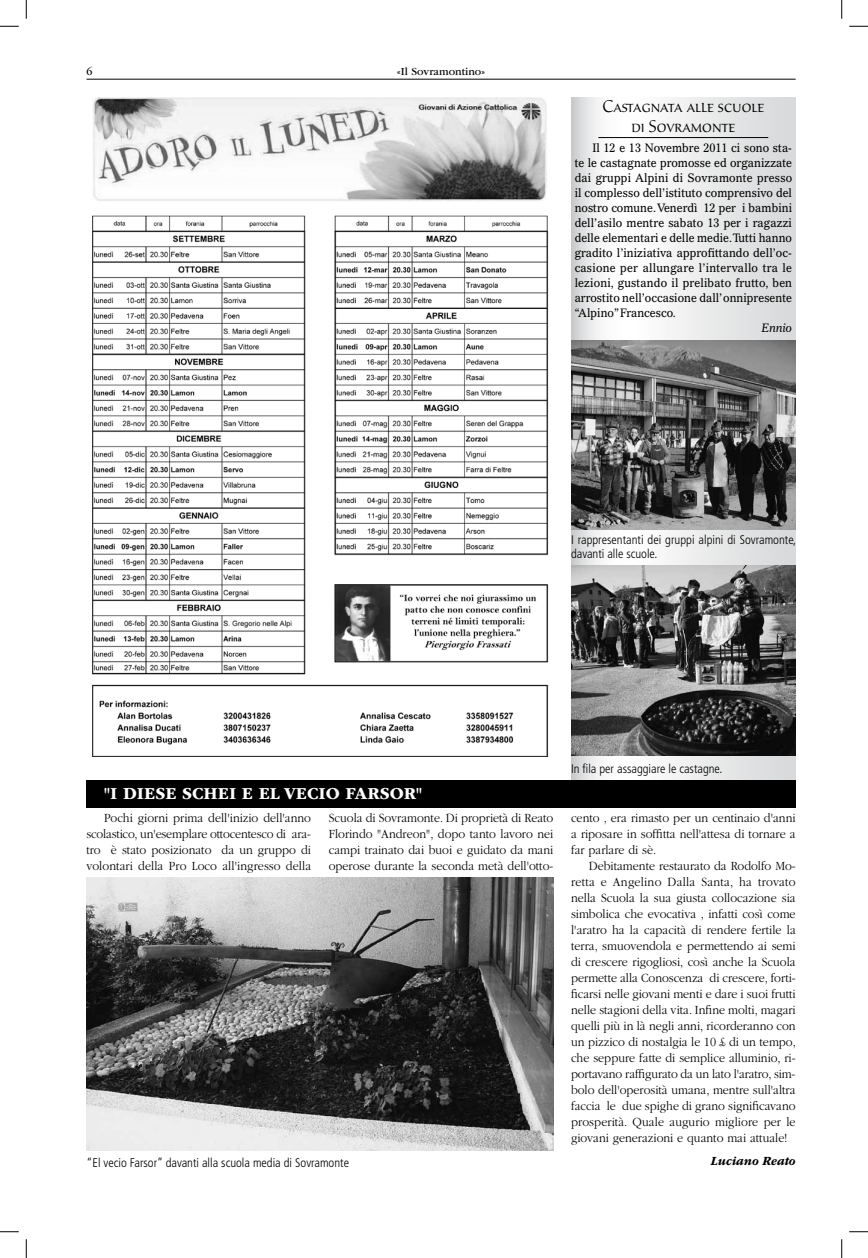
<style>
.page{position:relative;width:868px;height:1258px;background:#fff}
.page>*{position:absolute;margin:0;border:0;box-sizing:border-box;transform-origin:0 0}
.t1{font:300 17.5px/20px "Sava Pro";color:#000;text-align:center;scale:.92 1}
.t2{font:700 17.5px "ITC Garamond Std";color:#fff}
.t3{font:300 13px/16px "ITC Garamond Std";color:#000;text-align:justify;scale:.93 1}
.t4{font:italic 700 13px "ITC Garamond Std";color:#000;scale:.93 1}
.t5{font:300 condensed 12.5px/13.8px "Frutiger LT Std";color:#000}
.t6{font:11.88px/15px "Gazette LT Std";color:#000;text-align:justify;scale:.92 1}
.t7{font:italic 11.88px "Gazette LT Std";color:#000;scale:.92 1}
.t8{font:11.25px "ITC Garamond Std";color:#000}
</style>
<div class="page">
<svg style="left:571px;top:97px;width:224px;height:683px"></svg>
<div style="left:86px;top:780px;width:709px;height:27px;background:#000"></div>
<img style="left:92px;top:97px;width:457px;height:659px">
<img style="left:86px;top:877px;width:467px;height:273px">
<img style="left:571px;top:341px;width:224px;height:188px">
<img style="left:571px;top:565px;width:224px;height:190px">
<hr style="left:598px;top:137px;width:170px;height:1px;background:#000">
<hr style="left:86px;top:79px;width:709px;height:1px;background:#000">
<svg style="left:0;top:25px;width:19px;height:2px"></svg>
<svg style="left:849px;top:25px;width:18px;height:2px"></svg>
<svg style="left:0;top:1231px;width:19px;height:1px"></svg>
<svg style="left:849px;top:1231px;width:18px;height:1px"></svg>
<svg style="left:25px;top:0;width:2px;height:19px"></svg>
<svg style="left:25px;top:1239px;width:2px;height:18px"></svg>
<svg style="left:841px;top:0;width:1px;height:19px"></svg>
<svg style="left:841px;top:1239px;width:1px;height:18px"></svg>
<p class="t8" style="left:86px;top:65px;width:7px">6</p>
<p class="t8" style="left:397px;top:65px;width:89px">«Il Sovramontino»</p>
<h1 class="t1" style="left:602px;top:96px;width:177px">Castagnata alle scuole di Sovramonte</h1>
<p class="t6" style="left:574px;top:140px;width:238px;text-indent:18px">Il 12 e 13 Novembre 2011 ci sono sta&shy;te le castagnate promosse ed organizzate dai gruppi Alpini di Sovramonte presso il complesso dell’istituto comprensivo del nostro comune. Venerdì 12 per i bambini dell’asilo mentre sabato 13 per i ragazzi delle elementari e delle medie. Tutti hanno gradito l’iniziativa approfittando dell’oc&shy;casione per allungare l’intervallo tra le lezioni, gustando il prelibato frutto, ben arrostito nell’occasione dall’ onnipresente “Alpino” Francesco.</p>
<p class="t7" style="left:761px;top:320px;width:35px">Ennio</p>
<p class="t5" style="left:571px;top:533px;width:227px">I rappresentanti dei gruppi alpini di Sovramonte, davanti alle scuole.</p>
<h1 class="t2" style="left:104px;top:783px;width:319px">"I DIESE SCHEI E EL VECIO FARSOR"</h1>
<p class="t3" style="left:329px;top:810px;width:243px">Scuola di Sovramonte. Di proprietà di Reato Florindo "Andreon", dopo tanto lavoro nei campi trainato dai buoi e guidato da mani operose durante la seconda metà dell'otto-</p>
<p class="t3" style="left:86px;top:810px;width:243px;text-indent:18px">Pochi giorni prima dell'inizio dell'anno scolastico, un'esemplare ottocentesco di ara&shy;tro è stato posizionato da un gruppo di volontari della Pro Loco all'ingresso della</p>
<p class="t5" style="left:571px;top:761px;width:153px">In fila per assaggiare le castagne.</p>
<p class="t3" style="left:571px;top:810px;width:243px">cento , era rimasto per un centinaio d'anni a riposare in soffitta nell'attesa di tornare a far parlare di sè.</p>
<p class="t3" style="left:571px;top:858px;width:243px;text-indent:18px">Debitamente restaurato da Rodolfo Mo&shy;retta e Angelino Dalla Santa, ha trovato nella Scuola la sua giusta collocazione sia simbolica che evocativa , infatti così come l'aratro ha la capacità di rendere fertile la terra, smuovendola e permettendo ai semi di crescere rigogliosi, così anche la Scuola permette alla Conoscenza di crescere, forti&shy;ficarsi nelle giovani menti e dare i suoi frutti nelle stagioni della vita. Infine molti, magari quelli più in là negli anni, ricorderanno con un pizzico di nostalgia le 10 £ di un tempo, che seppure fatte di semplice alluminio, ri&shy;portavano raffigurato da un lato l'aratro, sim&shy;bolo dell'operosità umana, mentre sull'altra faccia le due spighe di grano significavano prosperità. Quale augurio migliore per le giovani generazioni e quanto mai attuale!</p>
<p class="t5" style="left:86px;top:1156px;width:264px">“El vecio Farsor” davanti alla scuola media di Sovramonte</p>
<p class="t4" style="left:710px;top:1153px;width:93px">Luciano Reato</p>
</div>
